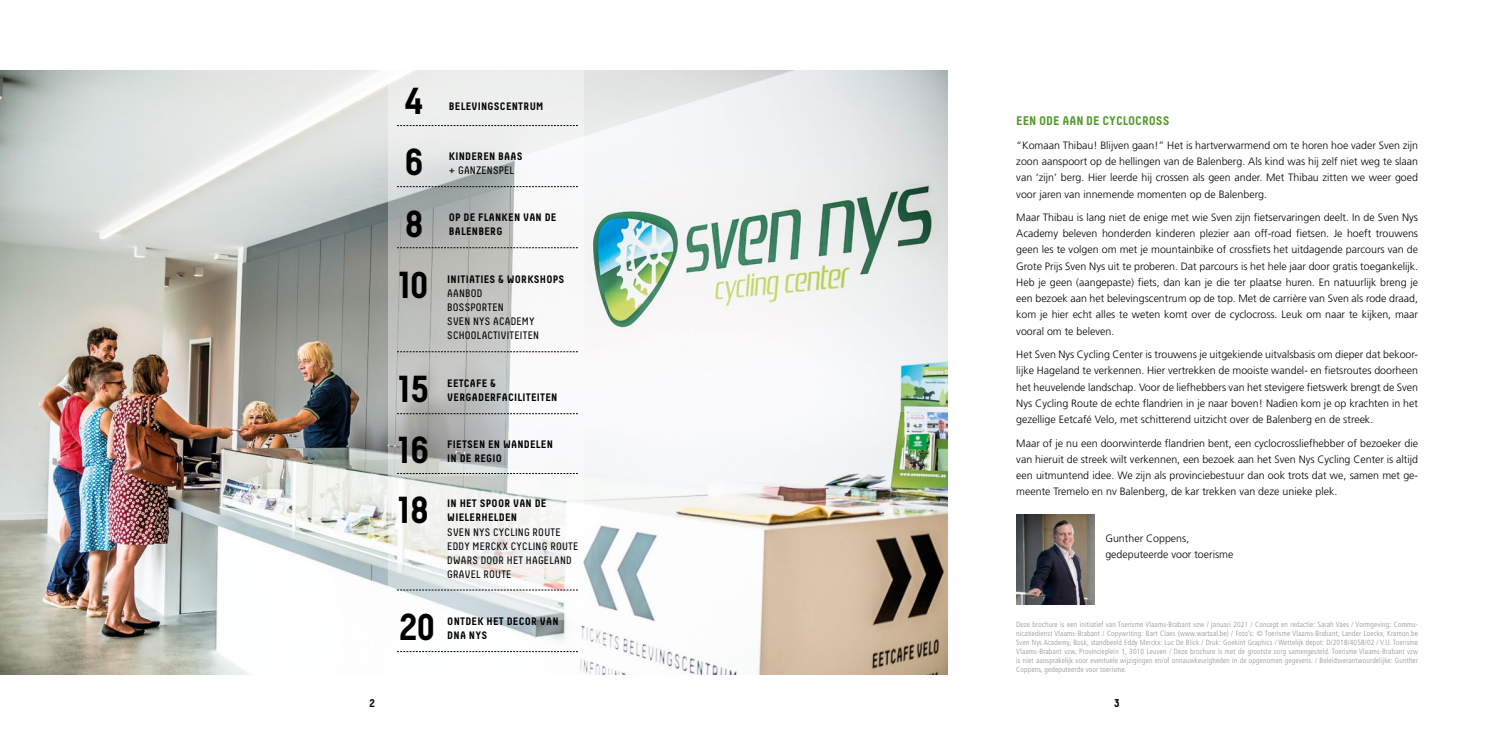
<style>
.page{position:relative;width:1489px;height:745px;background:#fff}
.page>*{position:absolute;margin:0;border:0;box-sizing:border-box;transform-origin:0 0}
.t1{font:700 37.5px "Decima";letter-spacing:-.04em;color:#000}
.t2{font:700 12.5px "Decima";color:#53992c}
.t3{font:700 11.25px "Decima";color:#000}
.t4{font:700 10.88px/14.1px "Decima";letter-spacing:.02em;color:#000}
.t5{font:10.88px/14.1px "Decima";letter-spacing:.02em;color:#000}
.t6{font:300 10.62px/16.2px "Frutiger LT Pro";color:#000;text-align:justify}
.t7{font:300 condensed 7.5px/9px "Frutiger LT Pro";letter-spacing:.02em;color:#909090;text-align:justify}
</style>
<div class="page">
<img style="left:0;top:71px;width:947px;height:602px">
<img style="left:1016px;top:514px;width:78px;height:90px">
<svg style="left:388px;top:70px;width:196px;height:549px"></svg>
<svg style="left:397px;top:125px;width:181px;height:1px"></svg>
<svg style="left:397px;top:186px;width:181px;height:1px"></svg>
<svg style="left:397px;top:351px;width:181px;height:1px"></svg>
<svg style="left:397px;top:473px;width:181px;height:1px"></svg>
<svg style="left:397px;top:247px;width:181px;height:1px"></svg>
<svg style="left:397px;top:413px;width:181px;height:1px"></svg>
<svg style="left:397px;top:589px;width:181px;height:1px"></svg>
<svg style="left:397px;top:650px;width:181px;height:1px"></svg>
<h1 class="t1" style="left:404px;top:79px;width:21px">4</h1>
<p class="t4" style="left:449px;top:99px;width:96px">BELEVINGSCENTRUM</p>
<h1 class="t1" style="left:404px;top:140px;width:21px">6</h1>
<p class="t4" style="left:449px;top:149px;width:75px">KINDEREN BAAS</p>
<p class="t5" style="left:449px;top:163px;width:67px">+ GANZENSPEL</p>
<h1 class="t1" style="left:404px;top:201px;width:21px">8</h1>
<p class="t4" style="left:449px;top:210px;width:109px">OP DE FLANKEN VAN DE<br>BALENBERG</p>
<h1 class="t1" style="left:399px;top:262px;width:31px">10</h1>
<p class="t4" style="left:447px;top:271px;width:119px">INITIATIES &amp; WORKSHOPS</p>
<p class="t5" style="left:447px;top:285px;width:93px">AANBOD<br>BOSSPORTEN<br>SVEN NYS ACADEMY<br>SCHOOLACTIVITEITEN</p>
<h1 class="t1" style="left:399px;top:366px;width:32px">15</h1>
<h1 class="t1" style="left:399px;top:427px;width:32px">16</h1>
<p class="t4" style="left:447px;top:375px;width:112px">EETCAFE &amp;<br>VERGADERFACILITEITEN</p>
<p class="t4" style="left:447px;top:436px;width:107px">FIETSEN EN WANDELEN<br>IN DE REGIO</p>
<h1 class="t1" style="left:399px;top:487px;width:33px">18</h1>
<p class="t4" style="left:447px;top:496px;width:101px">IN HET SPOOR VAN DE<br>WIELERHELDEN</p>
<p class="t5" style="left:447px;top:524px;width:132px">SVEN NYS CYCLING ROUTE<br>EDDY MERCKX CYCLING ROUTE<br>DWARS DOOR HET HAGELAND<br>GRAVEL ROUTE</p>
<p class="t2" style="left:1016px;top:113px;width:155px">EEN ODE AAN DE CYCLOCROSS</p>
<p class="t6" style="left:1016px;top:137px;width:403px">“Komaan Thibau! Blijven gaan!” Het is hartverwarmend om te horen hoe vader Sven zijn zoon aanspoort op de hellingen van de Balenberg. Als kind was hij zelf niet weg te slaan van ‘zijn’ berg. Hier leerde hij crossen als geen ander. Met Thibau zitten we weer goed voor jaren van innemende momenten op de Balenberg.</p>
<p class="t6" style="left:1016px;top:209px;width:403px">Maar Thibau is lang niet de enige met wie Sven zijn fietservaringen deelt. In de Sven Nys Academy beleven honderden kinderen plezier aan off-road fietsen. Je hoeft trouwens geen les te volgen om met je mountainbike of crossfiets het uitdagende parcours van de Grote Prijs Sven Nys uit te proberen. Dat parcours is het hele jaar door gratis toegankelijk.<br>Heb je geen (aangepaste) fiets, dan kan je die ter plaatse huren. En natuurlijk breng je een bezoek aan het belevingscentrum op de top. Met de carrière van Sven als rode draad, kom je hier echt alles te weten komt over de cyclocross. Leuk om naar te kijken, maar vooral om te beleven.</p>
<p class="t6" style="left:1016px;top:346px;width:403px">Het Sven Nys Cycling Center is trouwens je uitgekiende uitvalsbasis om dieper dat bekoor&shy;lijke Hageland te verkennen. Hier vertrekken de mooiste wandel- en fietsroutes doorheen het heuvelende landschap. Voor de liefhebbers van het stevigere fietswerk brengt de Sven Nys Cycling Route de echte flandrien in je naar boven! Nadien kom je op krachten in het gezellige Eetcafé Velo, met schitterend uitzicht over de Balenberg en de streek.</p>
<p class="t6" style="left:1016px;top:434px;width:403px">Maar of je nu een doorwinterde flandrien bent, een cyclocrossliefhebber of bezoeker die van hieruit de streek wilt verkennen, een bezoek aan het Sven Nys Cycling Center is altijd een uitmuntend idee. We zijn als provinciebestuur dan ook trots dat we, samen met ge&shy;meente Tremelo en nv Balenberg, de kar trekken van deze unieke plek.</p>
<p class="t6" style="left:1105px;top:530px;width:129px">Gunther Coppens, gedeputeerde voor toerisme</p>
<h1 class="t1" style="left:399px;top:604px;width:38px">20</h1>
<p class="t4" style="left:447px;top:613px;width:113px">ONTDEK HET DECOR VAN<br>DNA NYS</p>
<p class="t7" style="left:1016px;top:619px;width:403px">Deze brochure is een initiatief van Toerisme Vlaams-Brabant vzw / januari 2021 / Concept en redactie: Sarah Vaes / Vormgeving: Commu&shy;nicatiedienst Vlaams-Brabant / Copywriting: Bart Claes (www.wartaal.be) / Foto’s: © Toerisme Vlaams-Brabant, Lander Loeckx, Kramon.be Sven Nys Academy, Bosk, standbeeld Eddy Merckx: Luc De Blick / Druk: Goekint Graphics / Wettelijk depot: D/2018/4058/02 / V.U. Toerisme Vlaams-Brabant vzw, Provincieplein 1, 3010 Leuven / Deze brochure is met de grootste zorg samengesteld. Toerisme Vlaams-Brabant vzw is niet aansprakelijk voor eventuele wijzigingen en/of onnauwkeurigheden in de opgenomen gegevens. / Beleidsverantwoordelijke: Gunther Coppens, gedeputeerde voor toerisme.</p>
<p class="t3" style="left:369px;top:696px;width:7px">2</p>
<p class="t3" style="left:1113px;top:696px;width:7px">3</p>
</div>
